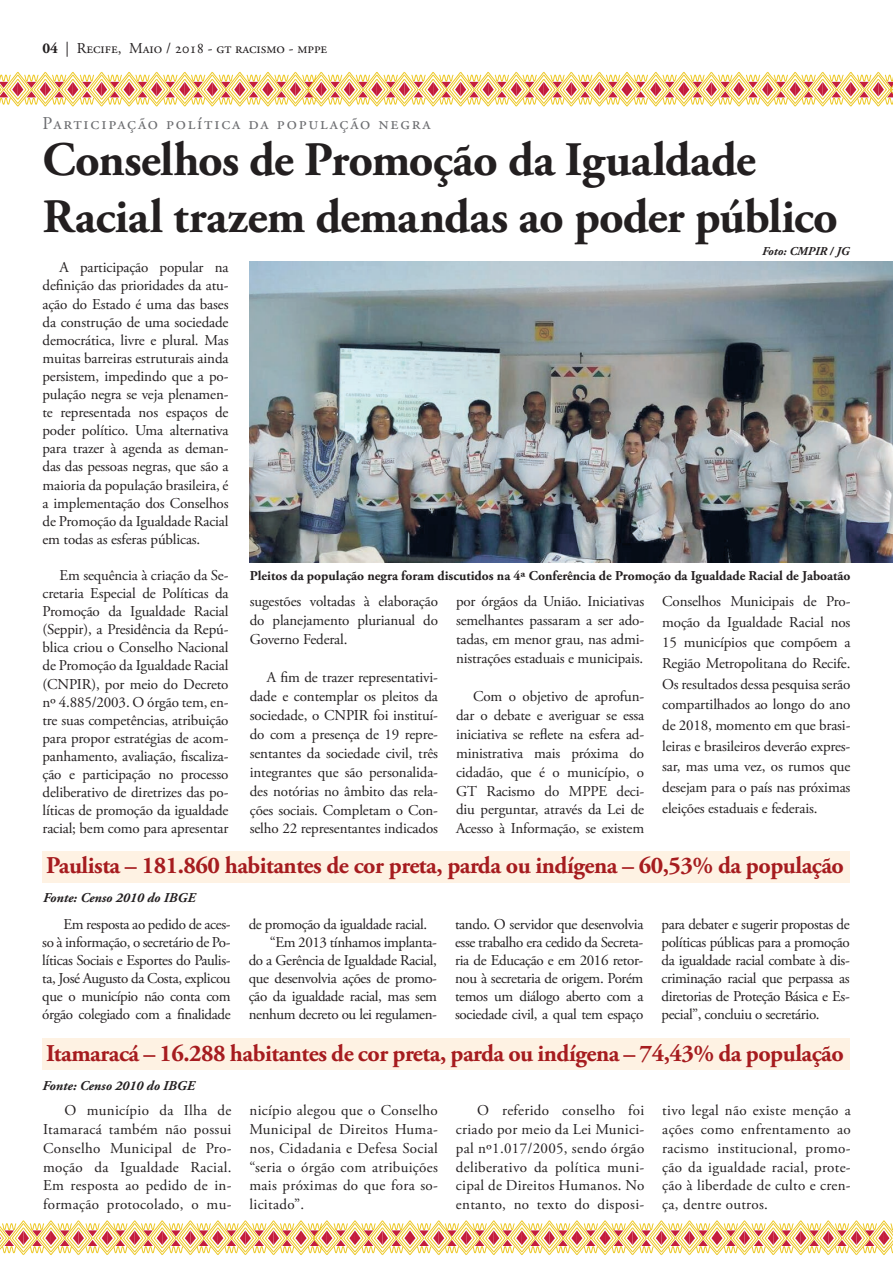
<style>
.page{position:relative;width:893px;height:1263px;background:#fff}
.page>*{position:absolute;margin:0;border:0;box-sizing:border-box;transform-origin:0 0}
.t1{font:700 48px/57.6px "Adobe Garamond Pro";letter-spacing:-.015em;color:#231f20}
.t2{font:700 24px "Adobe Garamond Pro";letter-spacing:-.02em;color:#a61c1f}
.t3{font:18px "Adobe Garamond Pro";letter-spacing:.1em;color:#6c6d70}
.t4{font:15px/18.1px "Adobe Garamond Pro";letter-spacing:-.01em;color:#231f20;text-align:justify}
.t5{font:700 13.5px "Adobe Garamond Pro";color:#231f20}
.t6{font:italic 700 13.5px "Adobe Garamond Pro";color:#231f20}
.t7{font:italic 700 12px "Adobe Garamond Pro";color:#231f20}
.s1{font-weight:700}
</style>
<div class="page">
<div style="left:42px;top:851px;width:808px;height:32px;background:#fef2e3"></div>
<div style="left:42px;top:1038px;width:808px;height:32px;background:#fef2e3"></div>
<img style="left:250px;top:261px;width:643px;height:301px">
<svg style="left:0;top:71px;width:893px;height:36px"></svg>
<svg style="left:0;top:1220px;width:893px;height:35px"></svg>
<p class="t4" style="left:43px;top:40px;width:286px"><span class="s1">04</span> | Recife, Maio / 2018 - gt racismo - mppe</p>
<p class="t3" style="left:43px;top:112px;width:390px">Participação política da população negra</p>
<h1 class="t1" style="left:43px;top:132px;width:797px">Conselhos de Promoção da Igualdade<br>Racial trazem demandas ao poder público</h1>
<p class="t4" style="left:43px;top:259px;width:188px;text-indent:17px">A participação popular na definição das prioridades da atu&shy;ação do Estado é uma das bases da construção de uma sociedade democrática, livre e plural. Mas muitas barreiras estruturais ainda persistem, impedindo que a po&shy;pulação negra se veja plenamen&shy;te representada nos espaços de poder político. Uma alternativa para trazer à agenda as deman&shy;das das pessoas negras, que são a maioria da população brasileira, é a implementação dos Conselhos de Promoção da Igualdade Racial em todas as esferas públicas.</p>
<p class="t4" style="left:43px;top:567px;width:188px;text-indent:17px">Em sequência à criação da Se&shy;cretaria Especial de Políticas da Promoção da Igualdade Racial (Seppir), a Presidência da Repú&shy;blica criou o Conselho Nacional de Promoção da Igualdade Racial (CNPIR), por meio do Decreto nº 4.885/2003. O órgão tem, en&shy;tre suas competências, atribuição para propor estratégias de acom&shy;panhamento, avaliação, fiscaliza&shy;ção e participação no processo deliberativo de diretrizes das po&shy;líticas de promoção da igualdade racial; bem como para apresentar</p>
<p class="t7" style="left:762px;top:245px;width:89px">Foto: CMPIR / JG</p>
<p class="t5" style="left:250px;top:567px;width:602px">Pleitos da população negra foram discutidos na 4ª Conferência de Promoção da Igualdade Racial de Jaboatão</p>
<p class="t4" style="left:250px;top:592px;width:190px;line-height:18.9px">sugestões voltadas à elaboração do planejamento plurianual do Governo Federal.</p>
<p class="t4" style="left:250px;top:668px;width:190px;line-height:18.9px;text-indent:17px">A fim de trazer representativi&shy;dade e contemplar os pleitos da sociedade, o CNPIR foi instituí&shy;do com a presença de 19 repre&shy;sentantes da sociedade civil, três integrantes que são personalida&shy;des notórias no âmbito das rela&shy;ções sociais. Completam o Con&shy;selho 22 representantes indicados</p>
<p class="t4" style="left:456px;top:592px;width:190px;line-height:18.9px">por órgãos da União. Iniciativas semelhantes passaram a ser ado&shy;tadas, em menor grau, nas admi&shy;nistrações estaduais e municipais.</p>
<p class="t4" style="left:456px;top:687px;width:190px;line-height:18.9px;text-indent:17px">Com o objetivo de aprofun&shy;dar o debate e averiguar se essa iniciativa se reflete na esfera ad&shy;ministrativa mais próxima do cidadão, que é o município, o GT Racismo do MPPE deci&shy;diu perguntar, através da Lei de Acesso à Informação, se existem</p>
<p class="t4" style="left:662px;top:591px;width:190px;line-height:20.7px">Conselhos Municipais de Pro&shy;moção da Igualdade Racial nos 15 municípios que compõem a Região Metropolitana do Recife.<br>Os resultados dessa pesquisa serão compartilhados ao longo do ano de 2018, momento em que brasi&shy;leiras e brasileiros deverão expres&shy;sar, mas uma vez, os rumos que desejam para o país nas próximas eleições estaduais e federais.</p>
<h2 class="t2" style="left:46px;top:852px;width:799px">Paulista – 181.860 habitantes de cor preta, parda ou indígena – 60,53% da população</h2>
<p class="t6" style="left:43px;top:890px;width:154px">Fonte: Censo 2010 do IBGE</p>
<p class="t4" style="left:42px;top:916px;width:190px;text-indent:21px">Em resposta ao pedido de aces&shy;so à informação, o secretário de Po&shy;líticas Sociais e Esportes do Paulis&shy;ta, José Augusto da Costa, explicou que o município não conta com órgão colegiado com a finalidade</p>
<p class="t4" style="left:249px;top:916px;width:180px">de promoção da igualdade racial.</p>
<p class="t4" style="left:270px;top:934px;width:169px">“Em 2013 tínhamos implanta-</p>
<p class="t4" style="left:249px;top:952px;width:190px">do a Gerência de Igualdade Racial,</p>
<p class="t4" style="left:249px;top:970px;width:190px">que desenvolvia ações de promo-</p>
<p class="t4" style="left:249px;top:988px;width:190px">ção da igualdade racial, mas sem</p>
<p class="t4" style="left:249px;top:1006px;width:190px">nenhum decreto ou lei regulamen-</p>
<p class="t4" style="left:455px;top:916px;width:190px">tando. O servidor que desenvolvia esse trabalho era cedido da Secreta&shy;ria de Educação e em 2016 retor&shy;nou à secretaria de origem. Porém temos um diálogo aberto com a sociedade civil, a qual tem espaço</p>
<p class="t4" style="left:661px;top:916px;width:190px">para debater e sugerir propostas de políticas públicas para a promoção da igualdade racial combate à dis&shy;criminação racial que perpassa as diretorias de Proteção Básica e Es&shy;pecial”, concluiu o secretário.</p>
<h2 class="t2" style="left:46px;top:1039px;width:799px">Itamaracá – 16.288 habitantes de cor preta, parda ou indígena – 74,43% da população</h2>
<p class="t6" style="left:43px;top:1078px;width:154px">Fonte: Censo 2010 do IBGE</p>
<p class="t4" style="left:43px;top:1102px;width:190px;line-height:18.8px;text-indent:21px">O município da Ilha de Itamaracá também não possui Conselho Municipal de Pro&shy;moção da Igualdade Racial.<br>Em resposta ao pedido de in&shy;formação protocolado, o mu-</p>
<p class="t4" style="left:249px;top:1101px;width:190px;line-height:18.8px">nicípio alegou que o Conselho Municipal de Direitos Huma&shy;nos, Cidadania e Defesa Social “seria o órgão com atribuições mais próximas do que fora so&shy;licitado”.</p>
<p class="t4" style="left:456px;top:1101px;width:190px;line-height:18.8px;text-indent:21px">O referido conselho foi criado por meio da Lei Munici&shy;pal nº1.017/2005, sendo órgão deliberativo da política muni&shy;cipal de Direitos Humanos. No entanto, no texto do disposi-</p>
<p class="t4" style="left:662px;top:1101px;width:190px;line-height:18.8px">tivo legal não existe menção a ações como enfrentamento ao racismo institucional, promo&shy;ção da igualdade racial, prote&shy;ção à liberdade de culto e cren&shy;ça, dentre outros.</p>
</div>
